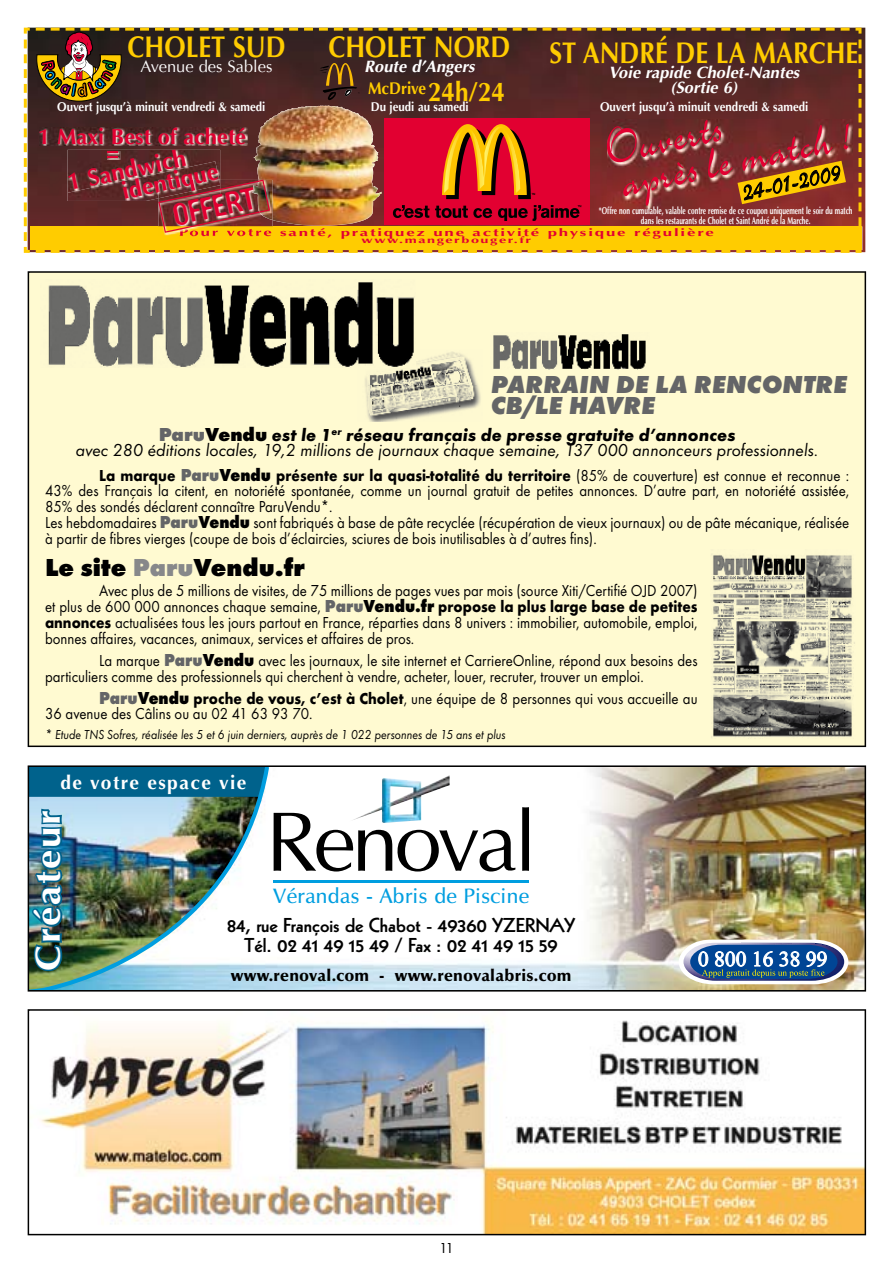
<style>
.page{position:relative;width:893px;height:1263px;background:#fff}
.page>*{position:absolute;margin:0;border:0;box-sizing:border-box;transform-origin:0 0}
.t1{font:57px "Charme";color:#e20031;scale:.75 1}
.t2{font:36px "Charme";color:#000;scale:.8 1}
.t3{font:700 34.95px "Optima";letter-spacing:.05em;color:#fff;scale:1.1 1}
.t4{font:700 30px "Optima";color:#fc0;scale:.85 1}
.t5{font:28.8px "Amoebia Sans";color:#e20031}
.t6{font:700 27px "Optima";color:#fc0;scale:.9 1}
.t7{font:italic 800 25.5px/21px "Futura T";color:#646567}
.t8{font:800 25.5px "Futura T";color:#000}
.t9{font:700 23.85px/19.8px "Optima";color:#e20031}
.t10{font:700 21.9px "Optima";color:#e20031}
.t11{font:600 21px "Zapf Humanist 601 BT";letter-spacing:.02em;color:#009ee0}
.t12{font:800 19.5px/19.5px "Kabel";color:#000;text-align:center;scale:1.05 1}
.t13{font:700 19.2px "Optima";letter-spacing:.075em;color:#fff}
.t14{font:italic 18px/15.8px "Futura T";color:#000;text-align:center}
.t15{font:700 16.95px "Optima";color:#fc0;scale:.9 1}
.t16{font:16.5px/15.8px "Futura T";color:#000;scale:.9 1}
.t17{font:italic 700 16.5px/15px "Optima";color:#fff;text-align:center}
.t18{font:900 16.5px "Zapf Humanist 601 BT";letter-spacing:.02em;color:#000}
.t19{font:16.5px "Optima";color:#fff}
.t20{font:15px "Futura T";color:#000}
.t21{font:italic 13.5px "Futura T";color:#000;scale:.9 1}
.t22{font:700 12.75px "Optima";color:#fff;scale:.9 1}
.t23{font:700 10.5px "Optima";letter-spacing:.11em;color:#e20031;scale:1.6 1}
.t24{font:700 10.05px/10.5px "Optima";color:#fff;text-align:center;scale:.65 1}
.t25{font:700 9px "Optima";letter-spacing:.11em;color:#e20031;scale:1.6 1}
.s1{font-weight:800;font-style:normal;font-size:19.5px;color:#646567}
.s2{font-weight:800;font-style:normal;font-size:19.5px}
.s3{font-weight:700}
.s4{font-weight:800;font-size:18px;color:#646567}
.s5{font-weight:800;font-size:18px}
.s6{color:#87888a}
</style>
<div class="page">
<div style="left:28px;top:271px;width:838px;height:476px;background:#fffad1"></div>
<img style="left:28px;top:1009px;width:838px;height:226px">
<img style="left:28px;top:765px;width:838px;height:226px">
<img style="left:24px;top:28px;width:837px;height:225px">
<div style="left:358px;top:350px;width:129px;height:72px;background:#fffad1"></div>
<img style="left:365px;top:351px;width:116px;height:71px">
<img style="left:710px;top:549px;width:146px;height:189px">
<img style="left:40px;top:280px;width:376px;height:87px">
<img style="left:490px;top:333px;width:159px;height:36px">
<h3 class="t4" style="left:549px;top:36px;width:365px">ST ANDRÉ DE LA MARChE</h3>
<p class="t17" style="left:608px;top:65px;width:192px">Voie rapide Cholet-Nantes (Sortie 6)</p>
<p class="t22" style="left:600px;top:100px;width:233px">Ouvert jusqu’à minuit vendredi &amp; samedi</p>
<h1 class="t1" style="left:600px;top:123px;width:159px;rotate:-12deg">Ouverts</h1>
<h3 class="t4" style="left:128px;top:29px;width:187px">ChOLET SUD</h3>
<p class="t19" style="left:141px;top:57px;width:133px">Avenue des Sables</p>
<p class="t22" style="left:57px;top:100px;width:233px">Ouvert jusqu’à minuit vendredi &amp; samedi</p>
<h3 class="t4" style="left:328px;top:29px;width:216px">ChOLET NORD</h3>
<p class="t17" style="left:364px;top:59px;width:112px">Route d’Angers</p>
<h3 class="t6" style="left:428px;top:76px;width:87px">24h/24</h3>
<p class="t15" style="left:368px;top:78px;width:66px">McDrive</p>
<p class="t22" style="left:371px;top:100px;width:110px">Du jeudi au samedi</p>
<h1 class="t1" style="left:615px;top:155px;width:313px;rotate:-12deg">après le match !</h1>
<p class="t24" style="left:599px;top:205px;width:392px">*Offre non cumulable, valable contre remise de ce coupon uniquement le soir du match dans les restaurants de Cholet et Saint André de la Marche.</p>
<h3 class="t10" style="left:38px;top:123px;width:209px">1 Maxi Best of acheté</h3>
<h3 class="t9" style="left:116px;top:162px;width:99px;text-indent:-52px;rotate:-12deg">1 Sandwich identique</h3>
<p class="t23" style="left:179px;top:226px;width:336px">Pour votre santé, pratiquez une activité physique régulière</p>
<p class="t25" style="left:362px;top:235px;width:108px">www.mangerbouger.fr</p>
<h2 class="t2" style="left:739px;top:174px;width:127px;rotate:-12deg">24-01-2009</h2>
<h3 class="t5" style="left:169px;top:199px;width:86px;rotate:-12deg">OFFERT</h3>
<h3 class="t7" style="left:490px;top:374px;width:358px">PARRAIN DE LA RENCONTRE<br>CB/LE HAVRE</h3>
<p class="t14" style="left:76px;top:427px;width:744px"><span class="s1">Paru</span><span class="s2">Vendu</span> <span class="s3">est le 1</span><sup>er</sup> <span class="s3">réseau français de presse gratuite d’annonces<br></span>avec 280 éditions locales, 19,2 millions de journaux chaque semaine, 137 000 annonceurs professionnels.</p>
<p class="t16" style="left:45px;top:467px;width:895px;text-indent:54px"><span class="s3">La marque</span> <span class="s4">Paru</span><span class="s5">Vendu</span> <span class="s3">présente sur la quasi-totalité du territoire</span> (85% de couverture) est connue et reconnue :<br>43% des Français la citent, en notoriété spontanée, comme un journal gratuit de petites annonces. D’autre part, en notoriété assistée, 85% des sondés déclarent connaître ParuVendu*.<br>Les hebdomadaires <span class="s4">Paru</span><span class="s5">Vendu</span> sont fabriqués à base de pâte recyclée (récupération de vieux journaux) ou de pâte mécanique, réalisée à partir de fibres vierges (coupe de bois d’éclaircies, sciures de bois inutilisables à d’autres fins).</p>
<h3 class="t8" style="left:45px;top:553px;width:261px">Le site <span class="s6">Paru</span>Vendu.fr</h3>
<p class="t16" style="left:45px;top:583px;width:727px;text-align:justify;text-indent:54px">Avec plus de 5 millions de visites, de 75 millions de pages vues par mois (source Xiti/Certifié OJD 2007) et plus de 600 000 annonces chaque semaine, <span class="s4">Paru</span><span class="s5">Vendu.fr</span> <span class="s3">propose la plus large base de petites annonces</span> actualisées tous les jours partout en France, réparties dans 8 univers : immobilier, automobile, emploi, bonnes affaires, vacances, animaux, services et affaires de pros.</p>
<p class="t16" style="left:45px;top:652px;width:726px;text-indent:54px">La marque <span class="s4">Paru</span><span class="s5">Vendu</span> avec les journaux, le site internet et CarriereOnline, répond aux besoins des particuliers comme des professionnels qui cherchent à vendre, acheter, louer, recruter, trouver un emploi.</p>
<p class="t16" style="left:45px;top:690px;width:726px;text-indent:54px"><span class="s4">Paru</span><span class="s5">Vendu</span> <span class="s3">proche de vous, c’est à Cholet</span>, une équipe de 8 personnes qui vous accueille au<br>36 avenue des Câlins ou au 02 41 63 93 70.</p>
<p class="t21" style="left:45px;top:727px;width:513px">* Etude TNS Sofres, réalisée les 5 et 6 juin derniers, auprès de 1 022 personnes de 15 ans et plus</p>
<p class="t13" style="left:60px;top:772px;width:188px">de votre espace vie</p>
<h3 class="t3" style="left:28px;top:971px;width:148px;rotate:-90deg">Créateur</h3>
<p class="t11" style="left:273px;top:883px;width:258px">Vérandas - Abris de Piscine</p>
<p class="t12" style="left:227px;top:916px;width:333px">84, rue François de Chabot - 49360 YZERNAY<br>Tél. 02 41 49 15 49 / Fax : 02 41 49 15 59</p>
<p class="t18" style="left:231px;top:965px;width:342px">www.renoval.com - www.renovalabris.com</p>
<p class="t20" style="left:439px;top:1239px;width:16px">11</p>
</div>
